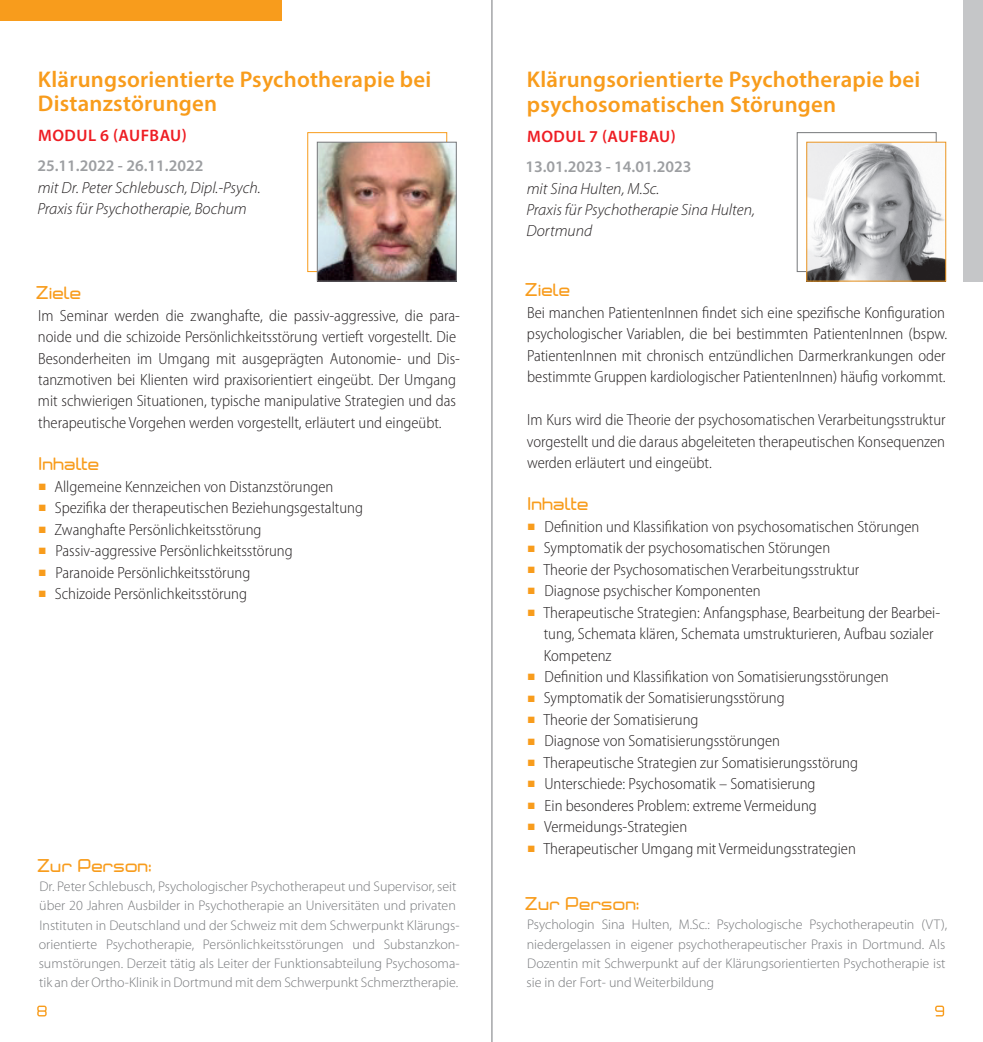
<style>
.page{position:relative;width:983px;height:1042px;background:#fff}
.page>*{position:absolute;margin:0;border:0;box-sizing:border-box;transform-origin:0 0}
.t1{font:600 22.75px/24.5px "Myriad Pro";letter-spacing:.01em;color:#f89c1c}
.t2{font:600 16.62px "Myriad Pro";letter-spacing:.03em;color:#ee1d23}
.t3{font:300 semi-condensed 16.1px/21.3px "Myriad Pro";color:#231f20}
.t4{font:italic 300 16.1px/21.3px "Myriad Pro";color:#231f20}
.t5{font:500 16.1px "Neogrey";color:#f89c1c}
.t6{font:600 16.1px "Myriad Pro";color:#9c9ea1}
.t7{font:300 14px/19.2px "Myriad Pro";color:#76787b}
</style>
<div class="page">
<svg style="left:37px;top:1005px;width:10px;height:11px"></svg>
<svg style="left:935px;top:1005px;width:8px;height:11px"></svg>
<div style="left:796px;top:132px;width:140px;height:140px;border:1px solid #76787b"></div>
<div style="left:307px;top:132px;width:140px;height:140px;border:1px solid #f89c1c"></div>
<img style="left:808px;top:144px;width:135px;height:135px">
<img style="left:319px;top:144px;width:135px;height:135px">
<div style="left:317px;top:142px;width:139px;height:139px;border:1px solid #76787b"></div>
<div style="left:962px;top:0;width:20px;height:281px;background:#c5c6c8"></div>
<div style="left:0;top:0;width:281px;height:20px;background:#f89c1c"></div>
<hr style="left:491px;top:0;width:1px;height:1042px;background:#76787b">
<h1 class="t1" style="left:38px;top:66px;width:395px">Klärungsorientierte Psychotherapie bei<br>Distanzstörungen</h1>
<p class="t2" style="left:38px;top:125px;width:102px">MODUL 6 (Aufbau</p>
<p class="t2" style="left:182px;top:125px;width:7px">)</p>
<p class="t6" style="left:37px;top:156px;width:167px">25.11.2022 - 26.11.2022</p>
<p class="t4" style="left:37px;top:177px;width:225px">mit Dr. Peter Schlebusch, Dipl.-Psych.<br>Praxis für Psychotherapie, Bochum</p>
<p class="t5" style="left:37px;top:283px;width:47px">Ziele</p>
<p class="t3" style="left:38px;top:305px;width:423px">Im Seminar werden die zwanghafte, die passiv-aggressive, die para&shy;noide und die schizoide Persönlichkeitsstörung vertieft vorgestellt. Die Besonderheiten im Umgang mit ausgeprägten Autonomie- und Dis&shy;tanzmotiven bei Klienten wird praxisorientiert eingeübt. Der Umgang mit schwierigen Situationen, typische manipulative Strategien und das therapeutische Vorgehen werden vorgestellt, erläutert und eingeübt.</p>
<p class="t5" style="left:39px;top:454px;width:62px">Inhalte</p>
<p class="t3" style="left:54px;top:476px;width:310px">Allgemeine Kennzeichen von Distanzstörungen Spezifika der therapeutischen Beziehungsgestaltung Zwanghafte Persönlichkeitsstörung Passiv-aggressive Persönlichkeitsstörung<br>Paranoide Persönlichkeitsstörung<br>Schizoide Persönlichkeitsstörung</p>
<p class="t5" style="left:38px;top:855px;width:115px">Zur Person:</p>
<p class="t7" style="left:39px;top:877px;width:422px">Dr. Peter Schlebusch, Psychologischer Psychotherapeut und Supervisor, seit über 20 Jahren Ausbilder in Psychotherapie an Universitäten und privaten Instituten in Deutschland und der Schweiz mit dem Schwerpunkt Klärungs&shy;orientierte Psychotherapie, Persönlichkeitsstörungen und Substanzkon&shy;sumstörungen. Derzeit tätig als Leiter der Funktionsabteilung Psychosoma&shy;tik an der Ortho-Klinik in Dortmund mit dem Schwerpunkt Schmerztherapie.</p>
<h1 class="t1" style="left:526px;top:67px;width:395px">Klärungsorientierte Psychotherapie bei psychosomatischen Störungen</h1>
<p class="t2" style="left:527px;top:126px;width:13px">modul</p>
<p class="t2" style="left:589px;top:126px;width:40px">7 (Aufbau</p>
<p class="t2" style="left:670px;top:126px;width:7px">)</p>
<p class="t6" style="left:525px;top:156px;width:167px">13.01.2023 - 14.01.2023</p>
<p class="t4" style="left:526px;top:177px;width:230px">mit Sina Hulten, M.Sc.<br>Praxis für Psychotherapie Sina Hulten,<br>Dortmund</p>
<p class="t5" style="left:525px;top:280px;width:47px">Ziele</p>
<p class="t3" style="left:527px;top:302px;width:422px">Bei manchen PatientenInnen findet sich eine spezifische Konfiguration psychologischer Variablen, die bei bestimmten PatientenInnen (bspw.<br>PatientenInnen mit chronisch entzündlichen Darmerkrankungen oder bestimmte Gruppen kardiologischer PatientenInnen) häufig vorkommt.</p>
<p class="t3" style="left:526px;top:409px;width:420px;text-align:justify">Im Kurs wird die Theorie der psychosomatischen Verarbeitungsstruktur vorgestellt und die daraus abgeleiteten therapeutischen Konsequenzen werden erläutert und eingeübt.</p>
<p class="t5" style="left:528px;top:494px;width:62px">Inhalte</p>
<p class="t3" style="left:543px;top:516px;width:398px">Definition und Klassifikation von psychosomatischen Störungen Symptomatik der psychosomatischen Störungen<br>Theorie der Psychosomatischen Verarbeitungsstruktur<br>Diagnose psychischer Komponenten<br>Therapeutische Strategien: Anfangsphase, Bearbeitung der Bearbei&shy;tung, Schemata klären, Schemata umstrukturieren, Aufbau sozialer Kompetenz<br>Definition und Klassifikation von Somatisierungsstörungen Symptomatik der Somatisierungsstörung<br>Theorie der Somatisierung<br>Diagnose von Somatisierungsstörungen<br>Therapeutische Strategien zur Somatisierungsstörung Unterschiede: Psychosomatik – Somatisierung<br>Ein besonderes Problem: extreme Vermeidung Vermeidungs-Strategien<br>Therapeutischer Umgang mit Vermeidungsstrategien</p>
<p class="t5" style="left:525px;top:893px;width:115px">Zur Person:</p>
<p class="t7" style="left:526px;top:915px;width:422px">Psychologin Sina Hulten, M.Sc.: Psychologische Psychotherapeutin (VT), niedergelassen in eigener psychotherapeutischer Praxis in Dortmund. Als Dozentin mit Schwerpunkt auf der Klärungsorientierten Psychotherapie ist sie in der Fort- und Weiterbildung</p>
</div>
